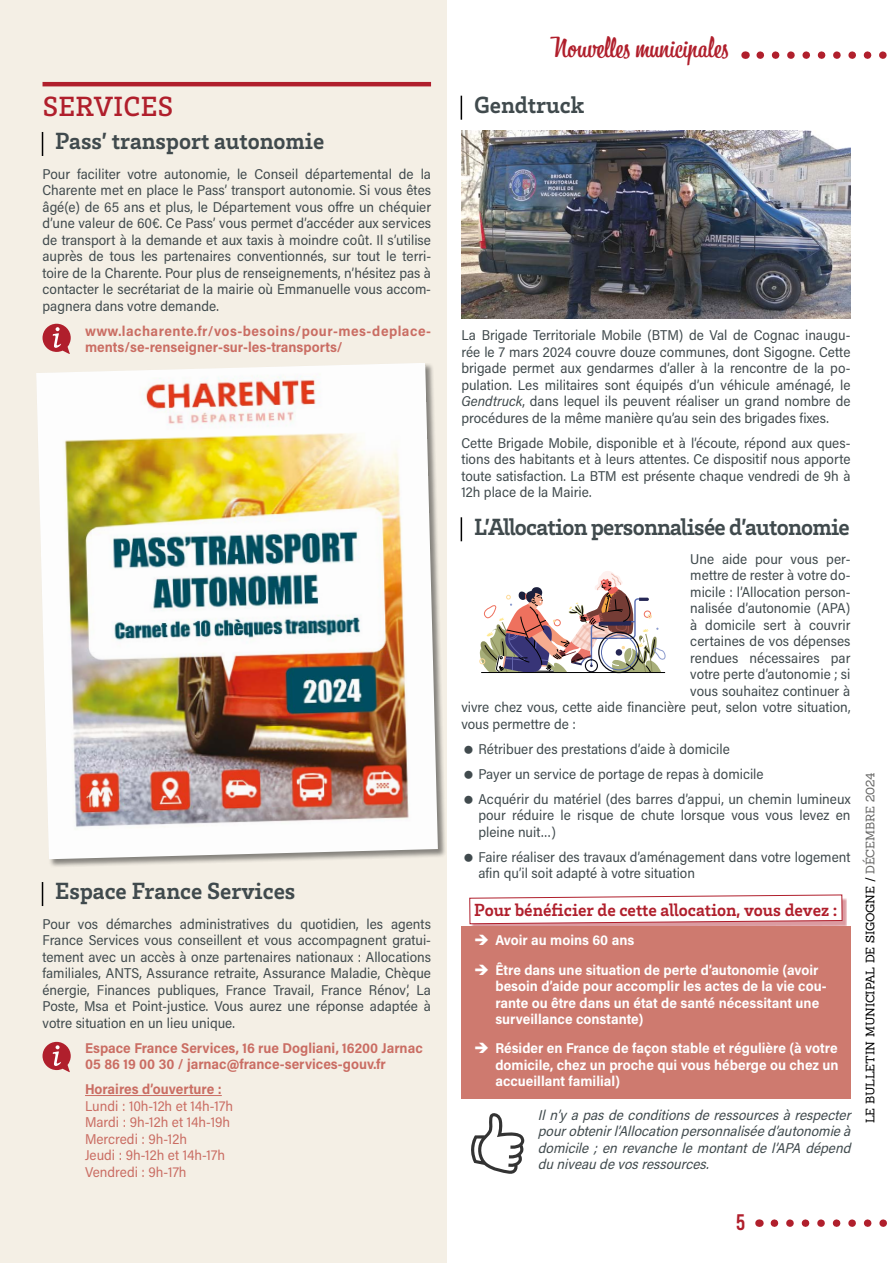
<style>
.page{position:relative;width:893px;height:1263px;background:#fff}
.page>*{position:absolute;margin:0;border:0;box-sizing:border-box;transform-origin:0 0}
.t1{font:28.5px "Bistro Script";color:#b01f2c}
.t2{font:500 28.5px "Brix Slab";letter-spacing:.015em;color:#b01f2c}
.t3{font:700 24px "Brix Slab";color:#404a4d}
.t4{font:700 24px "Brix Slab";letter-spacing:-.03em;color:#404a4d}
.t5{font:22.5px "Bebas Kai";color:#b01f2c}
.t6{font:700 18px "Brix Slab";color:#b01f2c}
.t7{font:14.25px/16.5px "Acumin Pro Semi Cond";color:#404a4d;text-align:justify}
.t8{font:700 14.25px/16.5px "Acumin Pro Semi Cond";color:#fff}
.t9{font:italic 14.25px/16.5px "Acumin Pro Semi Cond";color:#404a4d;text-align:justify}
.t10{font:700 14.25px/16.5px "Acumin Pro Semi Cond";color:#ca6d63}
.t11{font:14.25px/16.5px "Acumin Pro Semi Cond";color:#ca6d63}
.t12{font:700 14.25px/16.5px "Acumin Pro Semi Cond";letter-spacing:.025em;color:#ca6d63}
.t13{font:12px "Sanchez";letter-spacing:-.015em;color:#000}
.s1{font-style:italic}
.s2{color:#666665}
</style>
<div class="page">
<svg style="left:774px;top:1219px;width:113px;height:8px"></svg>
<svg style="left:760px;top:51px;width:127px;height:8px"></svg>
<div style="left:0;top:0;width:446px;height:1263px;background:#f4efe5"></div>
<div style="left:471px;top:898px;width:376px;height:33px;background:#b01f2c;opacity:.45"></div>
<svg style="left:469px;top:894px;width:373px;height:30px"></svg>
<hr style="left:43px;top:82px;width:388px;height:4px;background:#b01f2c">
<svg style="left:42px;top:132px;width:1px;height:24px"></svg>
<svg style="left:42px;top:882px;width:1px;height:24px"></svg>
<hr style="left:85px;top:1095px;width:137px;height:1px;background:#ca6d63">
<svg style="left:461px;top:96px;width:1px;height:24px"></svg>
<svg style="left:461px;top:517px;width:1px;height:24px"></svg>
<div style="left:461px;top:926px;width:389px;height:32px;background:#ce7a6f"></div>
<div style="left:461px;top:956px;width:389px;height:80px;background:#ce7a6f"></div>
<div style="left:461px;top:1034px;width:389px;height:65px;background:#ce7a6f"></div>
<svg style="left:43px;top:324px;width:28px;height:30px"></svg>
<svg style="left:43px;top:1042px;width:28px;height:30px"></svg>
<div style="left:36px;top:363px;width:411px;height:505px;background:#000;opacity:.45"></div>
<img style="left:36px;top:363px;width:402px;height:496px">
<img style="left:461px;top:130px;width:389px;height:189px">
<img style="left:480px;top:571px;width:185px;height:101px">
<hr style="left:481px;top:672px;width:184px;height:1px;background:#020203">
<svg style="left:471px;top:1113px;width:53px;height:61px"></svg>
<h1 class="t2" style="left:43px;top:88px;width:132px">SERVICES</h1>
<h2 class="t3" style="left:55px;top:125px;width:270px">Pass’ transport autonomie</h2>
<p class="t7" style="left:43px;top:165px;width:390px">Pour faciliter votre autonomie, le Conseil départemental de la Charente met en place le Pass’ transport autonomie. Si vous êtes âgé(e) de 65 ans et plus, le Département vous offre un chéquier d’une valeur de 60€. Ce Pass’ vous permet d’accéder aux services de transport à la demande et aux taxis à moindre coût. Il s’utilise auprès de tous les partenaires conventionnés, sur tout le terri&shy;toire de la Charente. Pour plus de renseignements, n’hésitez pas à contacter le secrétariat de la mairie où Emmanuelle vous accom&shy;pagnera dans votre demande.</p>
<p class="t12" style="left:85px;top:322px;width:347px">www.lacharente.fr/vos-besoins/pour-mes-deplace&shy;ments/se-renseigner-sur-les-transports/</p>
<h2 class="t3" style="left:55px;top:875px;width:242px">Espace France Services</h2>
<p class="t7" style="left:43px;top:915px;width:390px">Pour vos démarches administratives du quotidien, les agents France Services vous conseillent et vous accompagnent gratui&shy;tement avec un accès à onze partenaires nationaux : Allocations familiales, ANTS, Assurance retraite, Assurance Maladie, Chèque énergie, Finances publiques, France Travail, France Rénov’, La Poste, Msa et Point-justice. Vous aurez une réponse adaptée à votre situation en un lieu unique.</p>
<p class="t10" style="left:85px;top:1039px;width:339px">Espace France Services, 16 rue Dogliani, 16200 Jarnac<br>05 86 19 00 30 / jarnac@france-services-gouv.fr</p>
<p class="t10" style="left:85px;top:1080px;width:138px">Horaires d’ouverture :</p>
<p class="t11" style="left:85px;top:1097px;width:150px">Lundi : 10h-12h et 14h-17h<br>Mardi : 9h-12h et 14h-19h<br>Mercredi : 9h-12h<br>Jeudi : 9h-12h et 14h-17h<br>Vendredi : 9h-17h</p>
<h1 class="t1" style="left:550px;top:30px;width:180px">Nouvelles municipales</h1>
<h2 class="t3" style="left:474px;top:89px;width:112px">Gendtruck</h2>
<p class="t7" style="left:461px;top:326px;width:391px">La Brigade Territoriale Mobile (BTM) de Val de Cognac inaugu&shy;rée le 7 mars 2024 couvre douze communes, dont Sigogne. Cette brigade permet aux gendarmes d’aller à la rencontre de la po&shy;pulation. Les militaires sont équipés d’un véhicule aménagé, le <span class="s1">Gendtruck</span>, dans lequel ils peuvent réaliser un grand nombre de procédures de la même manière qu’au sein des brigades fixes.</p>
<p class="t7" style="left:461px;top:434px;width:391px">Cette Brigade Mobile, disponible et à l’écoute, répond aux ques&shy;tions des habitants et à leurs attentes. Ce dispositif nous apporte toute satisfaction. La BTM est présente chaque vendredi de 9h à 12h place de la Mairie.</p>
<h2 class="t4" style="left:474px;top:511px;width:377px">L’Allocation personnalisée d’autonomie</h2>
<p class="t7" style="left:690px;top:550px;width:162px">Une aide pour vous per-</p>
<p class="t7" style="left:690px;top:566px;width:162px">mettre de rester à votre do-</p>
<p class="t7" style="left:690px;top:583px;width:162px">micile : l’Allocation person-</p>
<p class="t7" style="left:690px;top:599px;width:162px">nalisée d’autonomie (APA)</p>
<p class="t7" style="left:690px;top:616px;width:162px">à domicile sert à couvrir</p>
<p class="t7" style="left:690px;top:632px;width:162px">certaines de vos dépenses</p>
<p class="t7" style="left:690px;top:649px;width:162px">rendues nécessaires par</p>
<p class="t7" style="left:690px;top:665px;width:162px">votre perte d’autonomie ; si</p>
<p class="t7" style="left:690px;top:682px;width:162px">vous souhaitez continuer à</p>
<p class="t7" style="left:461px;top:698px;width:391px">vivre chez vous, cette aide financière peut, selon votre situation,</p>
<p class="t7" style="left:461px;top:715px;width:116px">vous permettre de :</p>
<p class="t7" style="left:478px;top:736px;width:374px;line-height:25px;text-align:left">Rétribuer des prestations d’aide à domicile<br>Payer un service de portage de repas à domicile<br>Acquérir du matériel (des barres d’appui, un chemin lumineux</p>
<p class="t7" style="left:478px;top:807px;width:374px">pour réduire le risque de chute lorsque vous vous levez en pleine nuit…)</p>
<p class="t7" style="left:478px;top:848px;width:374px">Faire réaliser des travaux d’aménagement dans votre logement afin qu’il soit adapté à votre situation</p>
<p class="t6" style="left:474px;top:898px;width:365px">Pour bénéficier de cette allocation, vous devez :</p>
<p class="t8" style="left:495px;top:925px;width:325px;line-height:29.2px">Avoir au moins 60 ans<br>Être dans une situation de perte d’autonomie (avoir</p>
<p class="t8" style="left:495px;top:977px;width:333px">besoin d’aide pour accomplir les actes de la vie cou&shy;rante ou être dans un état de santé nécessitant une surveillance constante)</p>
<p class="t8" style="left:495px;top:1039px;width:345px;text-align:justify">Résider en France de façon stable et régulière (à votre domicile, chez un proche qui vous héberge ou chez un accueillant familial)</p>
<p class="t9" style="left:538px;top:1106px;width:318px">Iln’yapasdeconditionsderessourcesàrespecter pourobtenirl’Allocationpersonnaliséed’autonomieà domicile;enrevanchelemontantdel’APA dépend duniveaudevosressources.</p>
<p class="t13" style="left:862px;top:1123px;width:352px;rotate:-90deg">LE BULLETIN MUNICIPAL DE SIGOGNE / <span class="s2">DÉCEMBRE 2024</span></p>
<h3 class="t5" style="left:736px;top:1210px;width:10px">5</h3>
</div>
